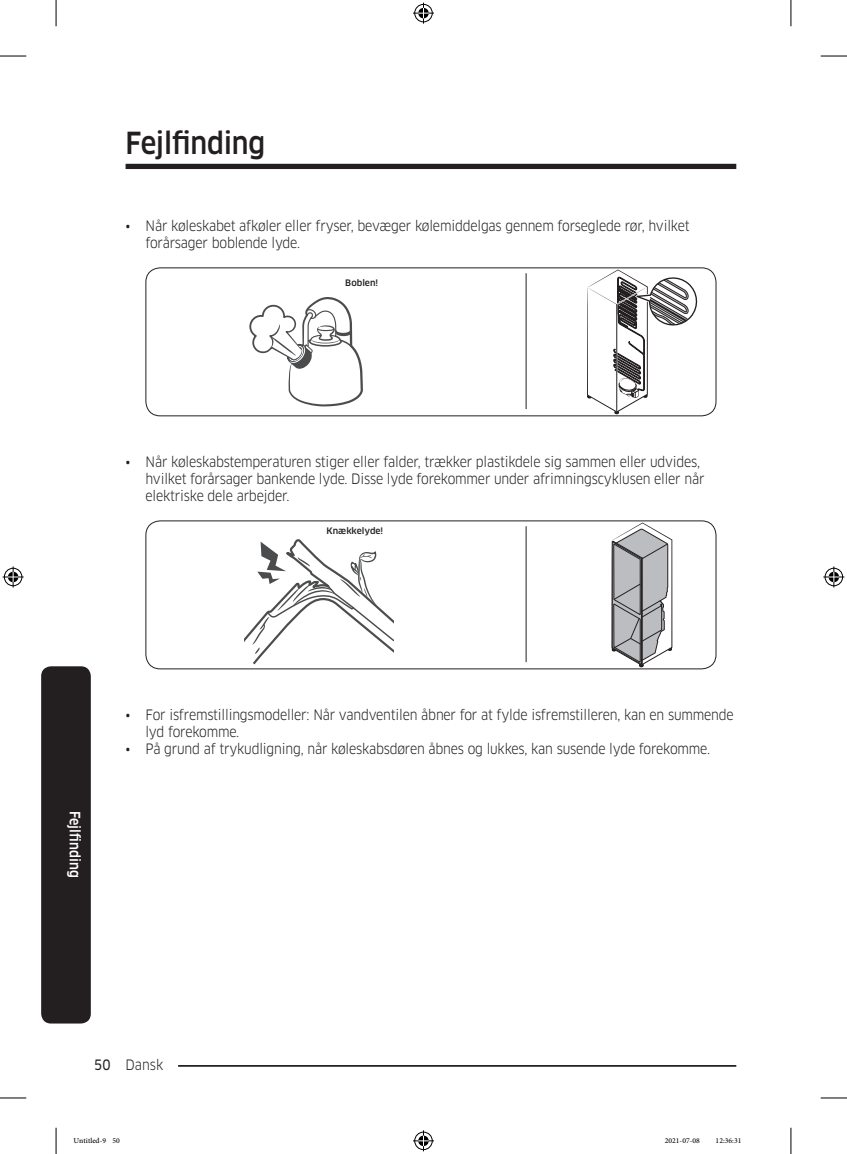
<style>
.page{position:relative;width:847px;height:1154px;background:#fff}
.page>*{position:absolute;margin:0;border:0;box-sizing:border-box;transform-origin:0 0}
.t1{font:500 29.75px "Samsung Clan Pro";letter-spacing:-.01em;color:#231f20;scale:.9 1}
.t2{font:14px/16.8px "Samsung Clan Pro";letter-spacing:-.015em;color:#231f20;scale:.9 1}
.Sidebar{font:500 14px "Samsung Clan Pro";letter-spacing:-.005em;color:#fff;scale:.9 1}
.t3{font:10.5px "Adobe Arabic";color:#000}
.image{font:500 8.75px "Samsung Clan Pro";color:#231f20}
.s1{font-family:"Samsung Clan Pro News"}
</style>
<div class="page">
<div style="left:125px;top:164px;width:611px;height:5px;background:#231f20"></div>
<hr style="left:125px;top:1065px;width:611px;height:2px;background:#231f20">
<div style="left:111px;top:1055px;width:67px;height:17px;background:#fff"></div>
<div style="left:41px;top:666px;width:50px;height:357px;background:#231f20;border-radius:10px"></div>
<hr style="left:525px;top:273px;width:1px;height:136px;background:#231f20">
<svg style="left:249px;top:297px;width:114px;height:109px"></svg>
<svg style="left:587px;top:269px;width:111px;height:145px"></svg>
<div style="left:145px;top:267px;width:571px;height:149px;border:1px solid #231f20;border-radius:14px"></div>
<svg style="left:145px;top:520px;width:571px;height:149px"></svg>
<hr style="left:525px;top:526px;width:1px;height:136px;background:#231f20">
<svg style="left:244px;top:540px;width:149px;height:126px"></svg>
<svg style="left:611px;top:522px;width:61px;height:145px"></svg>
<div style="left:145px;top:520px;width:571px;height:149px;border:1px solid #231f20;border-radius:14px"></div>
<svg style="left:0;top:56px;width:26px;height:1px"></svg>
<svg style="left:820px;top:56px;width:26px;height:1px"></svg>
<svg style="left:0;top:1097px;width:26px;height:1px"></svg>
<svg style="left:820px;top:1097px;width:26px;height:1px"></svg>
<svg style="left:56px;top:0;width:1px;height:26px"></svg>
<svg style="left:56px;top:1128px;width:1px;height:26px"></svg>
<svg style="left:790px;top:0;width:1px;height:26px"></svg>
<svg style="left:790px;top:1128px;width:1px;height:26px"></svg>
<svg style="left:413px;top:3px;width:21px;height:21px"></svg>
<svg style="left:413px;top:1130px;width:21px;height:21px"></svg>
<svg style="left:3px;top:566px;width:21px;height:21px"></svg>
<svg style="left:823px;top:566px;width:21px;height:21px"></svg>
<h1 class="t1" style="left:125px;top:125px;width:70px">Fejlfindin</h1>
<p class="t2" style="left:145px;top:217px;width:606px;text-indent:-20px">• Når køleskabet afkøler eller fryser, bevæger kølemiddelgas gennem forseglede rør, hvilket forårsager boblende lyde.</p>
<p class="image" style="left:345px;top:278px;width:34px">Boblen!</p>
<p class="t2" style="left:145px;top:453px;width:622px;text-indent:-20px">• Når køleskabstemperaturen stiger eller falder, trækker plastikdele sig sammen eller udvides, hvilket forårsager bankende lyde. Disse lyde forekommer under afrimningscyklusen eller når elektriske dele arbejder.</p>
<p class="image" style="left:326px;top:525px;width:58px">Knækkelyde!</p>
<p class="Sidebar" style="left:83px;top:811px;width:74px;rotate:90deg">Fejlfindin</p>
<p class="t2" style="left:145px;top:706px;width:655px;text-indent:-20px">• For isfremstillingsmodeller: Når vandventilen åbner for at fylde isfremstilleren, kan en summende lyd forekomme.</p>
<p class="t2" style="left:125px;top:740px;width:650px">• På grund af trykudligning, når køleskabsdøren åbnes og lukkes, kan susende lyde forekomme.</p>
<p class="t2" style="left:94px;top:1056px;width:78px"><span class="s1">50</span> Dansk</p>
<p class="t3" style="left:74px;top:1133px;width:48px">Untitled-9 50</p>
<p class="t3" style="left:664px;top:1133px;width:37px">2021-07-08</p>
<p class="t3" style="left:715px;top:1133px;width:27px">12:36:31</p>
</div>
